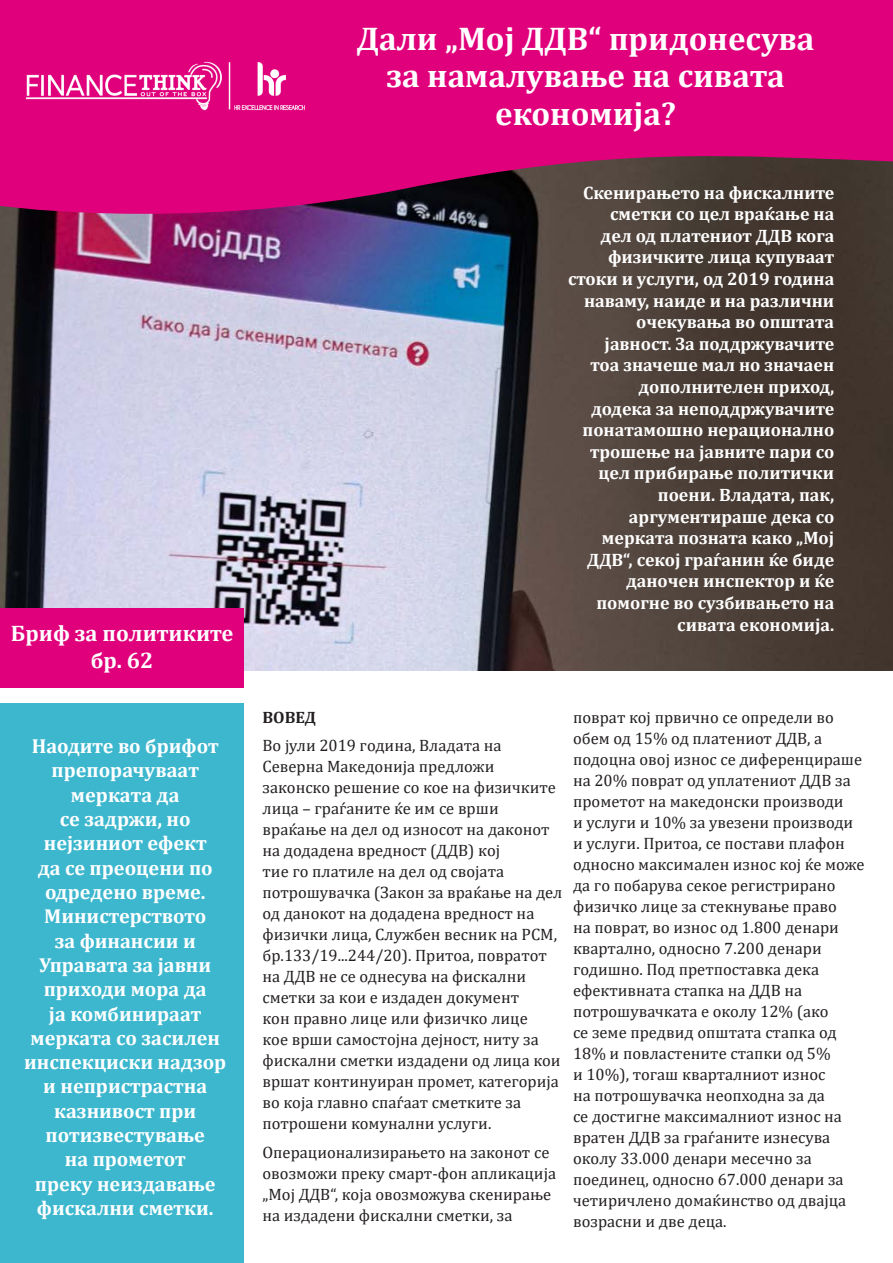
<style>
.page{position:relative;width:893px;height:1263px;background:#fff}
.page>*{position:absolute;margin:0;border:0;box-sizing:border-box;transform-origin:0 0}
.t1{font:700 33px/37.5px "Cambria";color:#fff;text-align:center}
.t2{font:700 22.5px "Cambria";color:#fff}
.t3{font:700 20.25px/24.3px "Cambria";color:#fff;text-align:center}
.BodyText{font:700 18px/21.6px "Cambria";color:#fff;text-align:right}
.BodyText-2{font:16.5px/21px "Cambria";color:#231f20}
.BodyText-3{font:700 16.5px "Cambria";color:#231f20}
</style>
<div class="page">
<img style="left:0;top:234px;width:893px;height:436px">
<svg style="left:0;top:0;width:893px;height:234px;background:#b80d6b"></svg>
<div style="left:0;top:608px;width:244px;height:79px;background:#e0007c"></div>
<div style="left:0;top:703px;width:243px;height:560px;background:#3db7ce"></div>
<img style="left:24px;top:24px;width:282px;height:126px">
<p class="t2" style="left:11px;top:617px;width:224px">Бриф за политиките</p>
<p class="t2" style="left:91px;top:644px;width:64px">бр. 62</p>
<p class="t3" style="left:24px;top:733px;width:204px">Наодите во брифот препорачуваат мерката да<br>се задржи, но нејзиниот ефект<br>да се преоцени по одредено време.<br>Министерството<br>за финансии и<br>Управата за јавни приходи мора да<br>ја комбинираат мерката со засилен инспекциски надзор и непристрастна казнивост при потизвестување<br>на прометот<br>преку неиздавање фискални сметки.</p>
<p class="t1" style="left:357px;top:19px;width:459px">Дали „Мој ДДВ“ придонесува за намалување на сивата економија?</p>
<p class="BodyText" style="left:568px;top:181px;width:268px">Скенирањето на фискалните сметки со цел враќање на<br>дел од платениот ДДВ кога физичките лица купуваат стоки и услуги, од 2019 година наваму, наиде и на различни очекувања во општата јавност. За поддржувачите<br>тоа значеше мал но значаен дополнителен приход,<br>додека за неподдржувачите понатамошно нерационално трошење на јавните пари со цел прибирање политички поени. Владата, пак, аргументираше дека со мерката позната како „Мој<br>ДДВ“, секој граѓанин ќе биде даночен инспектор и ќе помогне во сузбивањето на сивата економија.</p>
<p class="BodyText-3" style="left:262px;top:705px;width:55px">ВОВЕД</p>
<p class="BodyText-2" style="left:262px;top:735px;width:302px">Во јули 2019 година, Владата на Северна Македонија предложи законско решение со кое на физичките лица – граѓаните ќе им се врши враќање на дел од износот на даконот на додадена вредност (ДДВ) кој<br>тие го платиле на дел од својата потрошувачка (Закон за враќање на дел од данокот на додадена вредност на физички лица, Службен весник на РСМ, бр.133/19...244/20). Притоа, повратот на ДДВ не се однесува на фискални сметки за кои е издаден документ<br>кон правно лице или физичко лице<br>кое врши самостојна дејност, ниту за фискални сметки издадени од лица кои вршат континуиран промет, категорија во која главно спаѓаат сметките за потрошени комунални услуги.</p>
<p class="BodyText-2" style="left:262px;top:1141px;width:295px">Операционализирањето на законот се овозможи преку смарт-фон апликација „Мој ДДВ“, која овозможува скенирање на издадени фискални сметки, за</p>
<p class="BodyText-2" style="left:573px;top:706px;width:293px">поврат кој првично се определи во обем од 15% од платениот ДДВ, а подоцна овој износ се диференцираше на 20% поврат од уплатениот ДДВ за прометот на македонски производи<br>и услуги и 10% за увезени производи и услуги. Притоа, се постави плафон односно максимален износ кој ќе може да го побарува секое регистрирано физичко лице за стекнување право<br>на поврат, во износ од 1.800 денари квартално, односно 7.200 денари годишно. Под претпоставка дека ефективната стапка на ДДВ на потрошувачката е околу 12% (ако<br>се земе предвид општата стапка од<br>18% и повластените стапки од 5%<br>и 10%), тогаш кварталниот износ<br>на потрошувачка неопходна за да<br>се достигне максималниот износ на вратен ДДВ за граѓаните изнесува околу 33.000 денари месечно за поединец, односно 67.000 денари за четиричлено домаќинство од двајца возрасни и две деца.</p>
</div>
